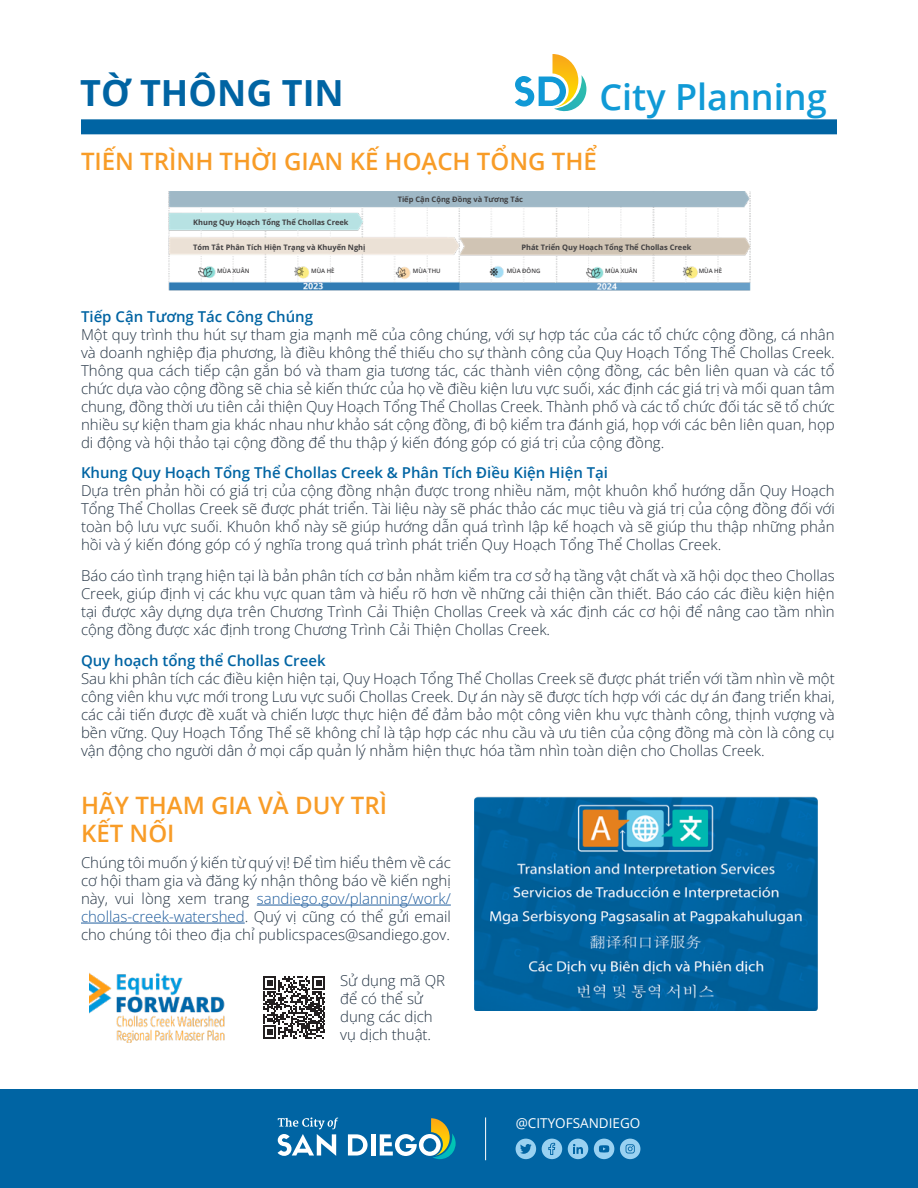
<style>
.page{position:relative;width:918px;height:1188px;background:#fff}
.page>*{position:absolute;margin:0;border:0;box-sizing:border-box;transform-origin:0 0}
.t1{font:600 36px "Open Sans";color:#109ad6}
.t2{font:700 36px "Open Sans";color:#0064a3}
.t3{font:600 24px/28.8px "Open Sans";color:#f89c27}
.t4{font:300 15px/18px "Open Sans";color:#243444;text-align:justify}
.t5{font:600 15px "Open Sans";color:#0064a3}
.t6{font:13.5px "Open Sans";color:#fff}
.t7{font:700 7.5px "Open Sans";color:#414042}
.t8{font:600 6px "Open Sans";color:#414042}
.s1{color:#215e9e}
</style>
<div class="page">
<svg style="left:515px;top:54px;width:71px;height:58px"></svg>
<div style="left:0;top:1090px;width:918px;height:98px;background:#0064a3"></div>
<div style="left:542px;top:1139px;width:20px;height:20px;background:#99d1f1;border-radius:50%"></div>
<svg style="left:548px;top:1143px;width:7px;height:12px"></svg>
<div style="left:516px;top:1139px;width:20px;height:20px;background:#99d1f1;border-radius:50%"></div>
<svg style="left:520px;top:1144px;width:12px;height:10px"></svg>
<div style="left:594px;top:1139px;width:20px;height:20px;background:#99d1f1;border-radius:50%"></div>
<svg style="left:599px;top:1145px;width:10px;height:8px"></svg>
<div style="left:620px;top:1139px;width:20px;height:20px;background:#99d1f1;border-radius:50%"></div>
<svg style="left:626px;top:1144px;width:9px;height:10px"></svg>
<div style="left:568px;top:1139px;width:20px;height:20px;background:#99d1f1;border-radius:50%"></div>
<svg style="left:573px;top:1144px;width:10px;height:10px"></svg>
<svg style="left:348px;top:1134px;width:20px;height:22px"></svg>
<hr style="left:371px;top:1134px;width:4px;height:22px;background:#fff">
<svg style="left:278px;top:1117px;width:60px;height:39px"></svg>
<svg style="left:380px;top:1118px;width:76px;height:41px"></svg>
<hr style="left:485px;top:1117px;width:1px;height:43px;background:#fff">
<img style="left:474px;top:797px;width:344px;height:213px">
<svg style="left:263px;top:976px;width:62px;height:62px"></svg>
<img style="left:90px;top:973px;width:135px;height:69px">
<hr style="left:257px;top:905px;width:194px;height:1px;background:#215e9e">
<hr style="left:81px;top:923px;width:164px;height:1px;background:#215e9e">
<img style="left:168px;top:191px;width:583px;height:100px">
<div style="left:81px;top:119px;width:756px;height:15px;background:#0064a3"></div>
<h1 class="t2" style="left:80px;top:68px;width:265px">TỜ THÔNG TIN</h1>
<h1 class="t1" style="left:599px;top:72px;width:229px">City Planning</h1>
<p class="t3" style="left:81px;top:147px;width:517px">TIẾN TRÌNH THỜI GIAN KẾ HOẠCH TỔNG THỂ</p>
<p class="t7" style="left:398px;top:194px;width:127px">Tiếp Cận Cộng Đồng và Tương Tác</p>
<p class="t7" style="left:193px;top:217px;width:157px">Khung Quy Hoạch Tổng Thể Chollas Creek</p>
<p class="t7" style="left:193px;top:242px;width:174px">Tóm Tắt Phân Tích Hiện Trạng và Khuyến Nghị</p>
<p class="t8" style="left:217px;top:267px;width:34px">MÙA XUÂN</p>
<p class="t8" style="left:311px;top:267px;width:25px">MÙA HÈ</p>
<p class="t8" style="left:413px;top:267px;width:29px">MÙA THU</p>
<p class="t8" style="left:507px;top:267px;width:35px">MÙA ĐÔNG</p>
<p class="t8" style="left:605px;top:267px;width:34px">MÙA XUÂN</p>
<p class="t8" style="left:699px;top:267px;width:25px">MÙA HÈ</p>
<p class="t7" style="left:521px;top:242px;width:172px">Phát Triển Quy Hoạch Tổng Thể Chollas Creek</p>
<p class="t5" style="left:81px;top:306px;width:234px">Tiếp Cận Tương Tác Công Chúng</p>
<p class="t4" style="left:81px;top:325px;width:755px">Một quy trình thu hút sự tham gia mạnh mẽ của công chúng, với sự hợp tác của các tổ chức cộng đồng, cá nhân và doanh nghiệp địa phương, là điều không thể thiếu cho sự thành công của Quy Hoạch Tổng Thể Chollas Creek.<br>Thông qua cách tiếp cận gắn bó và tham gia tương tác, các thành viên cộng đồng, các bên liên quan và các tổ chức dựa vào cộng đồng sẽ chia sẻ kiến thức của họ về điều kiện lưu vực suối, xác định các giá trị và mối quan tâm chung, đồng thời ưu tiên cải thiện Quy Hoạch Tổng Thể Chollas Creek. Thành phố và các tổ chức đối tác sẽ tổ chức nhiều sự kiện tham gia khác nhau như khảo sát cộng đồng, đi bộ kiểm tra đánh giá, họp với các bên liên quan, họp di động và hội thảo tại cộng đồng để thu thập ý kiến đóng góp có giá trị của cộng đồng.</p>
<p class="t5" style="left:81px;top:463px;width:529px">Khung Quy Hoạch Tổng Thể Chollas Creek &amp; Phân Tích Điều Kiện Hiện Tại</p>
<p class="t4" style="left:81px;top:482px;width:755px">Dựa trên phản hồi có giá trị của cộng đồng nhận được trong nhiều năm, một khuôn khổ hướng dẫn Quy Hoạch Tổng Thể Chollas Creek sẽ được phát triển. Tài liệu này sẽ phác thảo các mục tiêu và giá trị của cộng đồng đối với toàn bộ lưu vực suối. Khuôn khổ này sẽ giúp hướng dẫn quá trình lập kế hoạch và sẽ giúp thu thập những phản hồi và ý kiến đóng góp có ý nghĩa trong quá trình phát triển Quy Hoạch Tổng Thể Chollas Creek.</p>
<p class="t4" style="left:81px;top:566px;width:755px">Báo cáo tình trạng hiện tại là bản phân tích cơ bản nhằm kiểm tra cơ sở hạ tầng vật chất và xã hội dọc theo Chollas Creek, giúp định vị các khu vực quan tâm và hiểu rõ hơn về những cải thiện cần thiết. Báo cáo các điều kiện hiện tại được xây dựng dựa trên Chương Trình Cải Thiện Chollas Creek và xác định các cơ hội để nâng cao tầm nhìn cộng đồng được xác định trong Chương Trình Cải Thiện Chollas Creek.</p>
<p class="t5" style="left:81px;top:650px;width:246px">Quy hoạch tổng thể Chollas Creek</p>
<p class="t4" style="left:81px;top:669px;width:755px">Sau khi phân tích các điều kiện hiện tại, Quy Hoạch Tổng Thể Chollas Creek sẽ được phát triển với tầm nhìn về một công viên khu vực mới trong Lưu vực suối Chollas Creek. Dự án này sẽ được tích hợp với các dự án đang triển khai, các cải tiến được đề xuất và chiến lược thực hiện để đảm bảo một công viên khu vực thành công, thịnh vượng và bền vững. Quy Hoạch Tổng Thể sẽ không chỉ là tập hợp các nhu cầu và ưu tiên của cộng đồng mà còn là công cụ vận động cho người dân ở mọi cấp quản lý nhằm hiện thực hóa tầm nhìn toàn diện cho Chollas Creek.</p>
<p class="t3" style="left:81px;top:790px;width:308px">HÃY THAM GIA VÀ DUY TRÌ<br>KẾT NỐI</p>
<p class="t4" style="left:81px;top:853px;width:371px">Chúng tôi muốn ý kiến từ quý vị! Để tìm hiểu thêm về các cơ hội tham gia và đăng ký nhận thông báo về kiến nghị này, vui lòng xem trang <span class="s1">sandiego.gov/planning/work/ chollas-creek-watershed</span>. Quý vị cũng có thể gửi email cho chúng tôi theo địa chỉ publicspaces@sandiego.gov.</p>
<p class="t4" style="left:340px;top:971px;width:107px;text-align:left">Sử dụng mã QR để có thể sử dụng các dịch vụ dịch thuật.</p>
<p class="t6" style="left:516px;top:1114px;width:126px">@CITYOFSANDIEGO</p>
</div>
